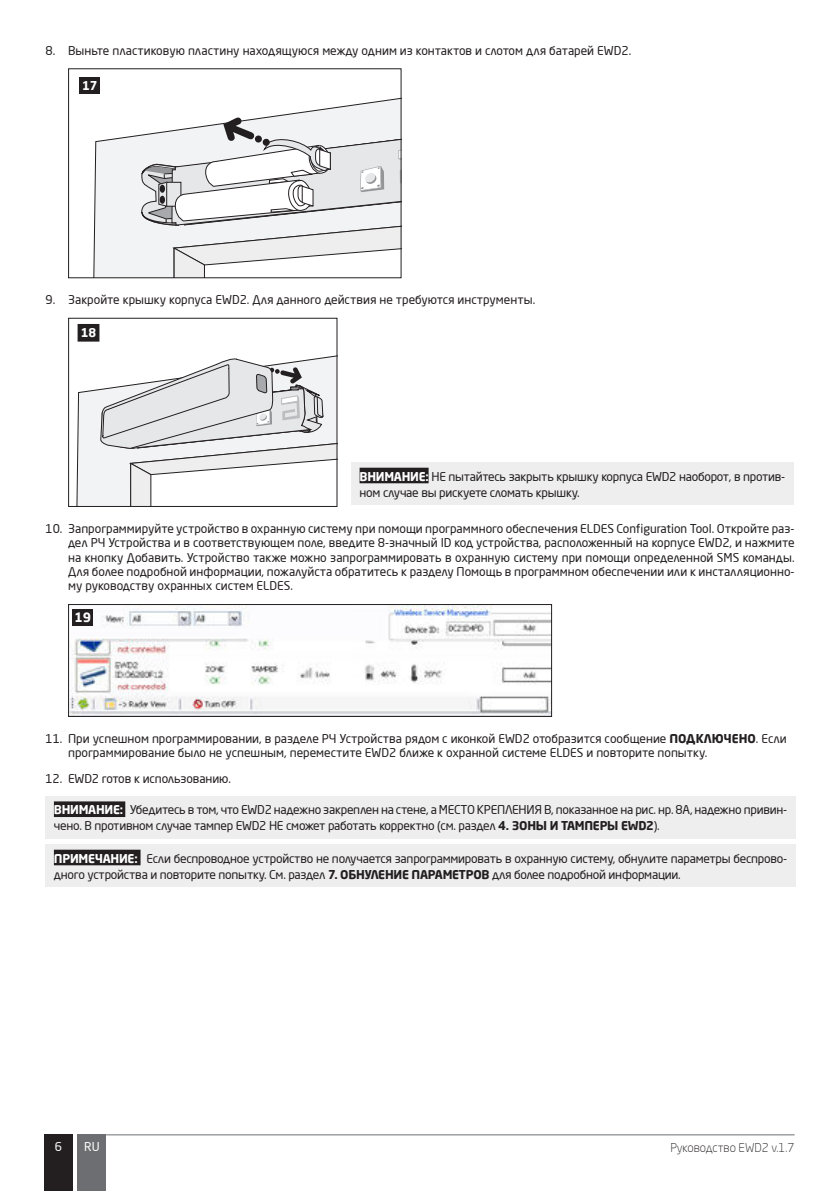
<style>
.page{position:relative;width:840px;height:1191px;background:#fff}
.page>*{position:absolute;margin:0;border:0;box-sizing:border-box;transform-origin:0 0}
.t1{font:700 12.8px "Neo Sans Pro";color:#fff}
.t2{font:12px/14.4px "Neo Sans Pro";letter-spacing:-.02em;color:#231f20}
.t3{font:12px/14.4px "Neo Sans Pro";color:#231f20}
.t4{font:300 12px "Neo Sans Pro";color:#231f20}
.t5{font:700 12px "Neo Sans Pro";color:#fff}
.t6{font:12px "Neo Sans Pro";color:#fff}
.s1{font-weight:700;color:#fff}
.s2{font-weight:700}
</style>
<div class="page">
<div style="left:44px;top:1134px;width:29px;height:57px;background:#231f20"></div>
<div style="left:78px;top:1134px;width:28px;height:57px;background:#6d6e71"></div>
<hr style="left:106px;top:1134px;width:688px;height:1px;background:#6d6e71">
<svg style="left:93px;top:134px;width:48px;height:142px"></svg>
<svg style="left:141px;top:98px;width:258px;height:178px"></svg>
<div style="left:79px;top:77px;width:21px;height:17px;background:#231f20"></div>
<div style="left:351px;top:463px;width:442px;height:42px;background:#eeeeef"></div>
<div style="left:359px;top:468px;width:69px;height:15px;background:#231f20"></div>
<svg style="left:76px;top:327px;width:259px;height:178px"></svg>
<div style="left:68px;top:318px;width:269px;height:189px;border:1px solid #231f20"></div>
<div style="left:78px;top:324px;width:21px;height:17px;background:#231f20"></div>
<img style="left:70px;top:606px;width:479px;height:109px">
<div style="left:68px;top:604px;width:483px;height:113px;border:1px solid #231f20"></div>
<div style="left:72px;top:609px;width:21px;height:17px;background:#231f20"></div>
<div style="left:45px;top:796px;width:750px;height:42px;background:#eeeeef"></div>
<div style="left:54px;top:801px;width:71px;height:16px;background:#231f20"></div>
<div style="left:45px;top:845px;width:750px;height:42px;background:#eeeeef"></div>
<div style="left:54px;top:849px;width:86px;height:16px;background:#231f20"></div>
<p class="t3" style="left:45px;top:43px;width:587px">8. Выньте пластиковую пластину находящуюся между одним из контактов и слотом для батарей EWD2.</p>
<p class="t5" style="left:82px;top:78px;width:17px">17</p>
<p class="t3" style="left:45px;top:292px;width:491px">9. Закройте крышку корпуса EWD2. Для данного действия не требуются инструменты.</p>
<p class="t5" style="left:81px;top:325px;width:17px">18</p>
<p class="t2" style="left:359px;top:468px;width:427px;line-height:16px"><span class="s1">ВНИМАНИЕ:</span> НЕ пытайтесь закрыть крышку корпуса EWD2 наоборот, в против&shy;ном случае вы рискуете сломать крышку.</p>
<p class="t2" style="left:68px;top:521px;width:727px;text-align:justify;text-indent:-23px">10. Запрограммируйте устройство в охранную систему при помощи программного обеспечения ELDES Configuration Tool. Откройте раз&shy;дел РЧ Устройства и в соответствующем поле, введите 8-значный ID код устройства, расположенный на корпусе EWD2, и нажмите на кнопку Добавить. Устройство также можно запрограммировать в охранную систему при помощи определенной SMS команды.<br>Для более подробной информации, пожалуйста обратитесь к разделу Помощь в программном обеспечении или к инсталляционно&shy;му руководству охранных систем ELDES.</p>
<p class="t1" style="left:74px;top:609px;width:18px">19</p>
<p class="t3" style="left:68px;top:731px;width:719px;text-indent:-23px">11. При успешном программировании, в разделе РЧ Устройства рядом с иконкой EWD2 отобразится сообщение <span class="s2">ПОДКЛЮЧЕНО</span>. Если программирование было не успешным, переместите EWD2 ближе к охранной системе ELDES и повторите попытку.</p>
<p class="t2" style="left:45px;top:771px;width:187px">12. EWD2 готов к использованию.</p>
<p class="t2" style="left:54px;top:801px;width:734px;line-height:16px"><span class="s1">ВНИМАНИЕ:</span> Убедитесь в том, что EWD2 надежно закреплен на стене, а МЕСТО КРЕПЛЕНИЯ В, показанное на рис. нр. 8A, надежно привин&shy;чено. В противном случае тампер EWD2 НЕ сможет работать корректно (см. раздел <span class="s2">4. ЗОНЫ И ТАМПЕРЫ EWD2</span>).</p>
<p class="t2" style="left:54px;top:850px;width:734px;line-height:16px"><span class="s1">ПРИМЕЧАНИЕ:</span> Если беспроводное устройство не получается запрограммировать в охранную систему, обнулите параметры беспрово&shy;дного устройства и повторите попытку. См. раздел <span class="s2">7. ОБНУЛЕНИЕ ПАРАМЕТРОВ</span> для более подробной информации.</p>
<p class="t6" style="left:55px;top:1140px;width:9px">6</p>
<p class="t6" style="left:84px;top:1140px;width:17px">RU</p>
<p class="t4" style="left:670px;top:1140px;width:125px">Руководство EWD2 v.1.7</p>
</div>
